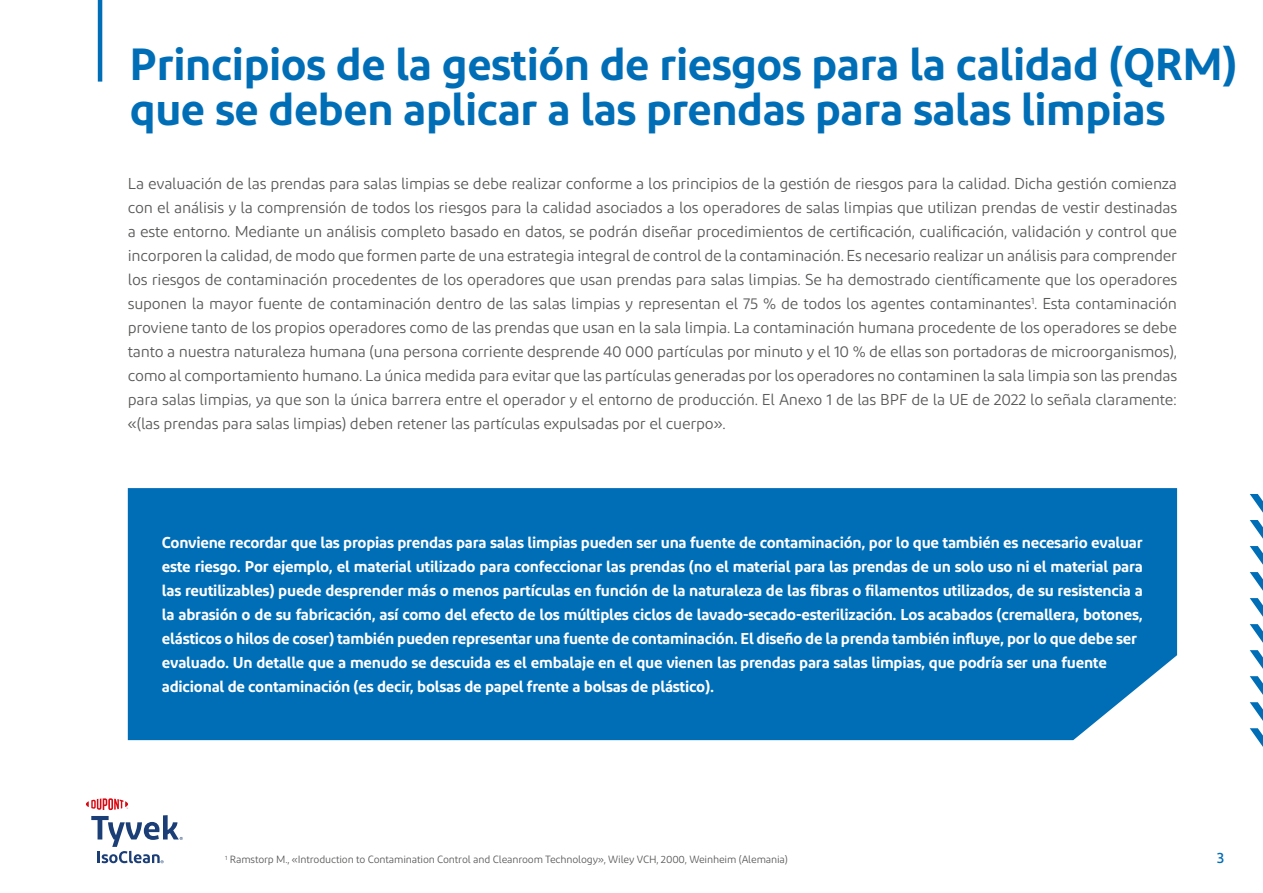
<style>
.page{position:relative;width:1263px;height:893px;background:#fff}
.page>*{position:absolute;margin:0;border:0;box-sizing:border-box;transform-origin:0 0}
.t1{font:600 45px/45px "Diodrum";letter-spacing:-.01em;color:#006eb7}
.t2{font:15.75px/24px "Diodrum";letter-spacing:-.015em;color:#575756;text-align:justify}
.t3{font:600 15.75px/24px "Diodrum";letter-spacing:-.015em;color:#fff}
.t4{font:500 15px "Diodrum";color:#006eb7}
.t5{font:10.5px "Diodrum";letter-spacing:-.015em;color:#575756}
</style>
<div class="page">
<hr style="left:98px;top:0;width:4px;height:82px;background:#006eb7">
<div style="left:128px;top:488px;width:1049px;height:252px;background:#006eb7"></div>
<svg style="left:1250px;top:494px;width:13px;height:253px"></svg>
<svg style="left:86px;top:798px;width:97px;height:65px"></svg>
<h1 class="t1" style="left:130px;top:41px;width:1108px">Principios de la gestión de riesgos para la calidad (QRM) que se deben aplicar a las prendas para salas limpias</h1>
<p class="t2" style="left:128px;top:171px;width:1051px">La evaluación de las prendas para salas limpias se debe realizar conforme a los principios de la gestión de riesgos para la calidad. Dicha gestión comienza con el análisis y la comprensión de todos los riesgos para la calidad asociados a los operadores de salas limpias que utilizan prendas de vestir destinadas a este entorno. Mediante un análisis completo basado en datos, se podrán diseñar procedimientos de certificación, cualificación, validación y control que incorporen la calidad, de modo que formen parte de una estrategia integral de control de la contaminación. Es necesario realizar un análisis para comprender los riesgos de contaminación procedentes de los operadores que usan prendas para salas limpias. Se ha demostrado científicamente que los operadores suponen la mayor fuente de contaminación dentro de las salas limpias y representan el 75 % de todos los agentes contaminantes<sup>1</sup>. Esta contaminación proviene tanto de los propios operadores como de las prendas que usan en la sala limpia. La contaminación humana procedente de los operadores se debe tanto a nuestra naturaleza humana (una persona corriente desprende 40 000 partículas por minuto y el 10 % de ellas son portadoras de microorganismos), como al comportamiento humano. La única medida para evitar que las partículas generadas por los operadores no contaminen la sala limpia son las prendas para salas limpias, ya que son la única barrera entre el operador y el entorno de producción. El Anexo 1 de las BPF de la UE de 2022 lo señala claramente: «(las prendas para salas limpias) deben retener las partículas expulsadas por el cuerpo».</p>
<p class="t3" style="left:162px;top:530px;width:982px">Conviene recordar que las propias prendas para salas limpias pueden ser una fuente de contaminación, por lo que también es necesario evaluar este riesgo. Por ejemplo, el material utilizado para confeccionar las prendas (no el material para las prendas de un solo uso ni el material para las reutilizables) puede desprender más o menos partículas en función de la naturaleza de las fibras o filamentos utilizados, de su resistencia a la abrasión o de su fabricación, así como del efecto de los múltiples ciclos de lavado-secado-esterilización. Los acabados (cremallera, botones, elásticos o hilos de coser) también pueden representar una fuente de contaminación. El diseño de la prenda también influye, por lo que debe ser evaluado. Un detalle que a menudo se descuida es el embalaje en el que vienen las prendas para salas limpias, que podría ser una fuente adicional de contaminación (es decir, bolsas de papel frente a bolsas de plástico).</p>
<p class="t5" style="left:225px;top:853px;width:564px"><sup>1</sup> Ramstorp M., «Introduction to Contamination Control and Cleanroom Technology», Wiley VCH, 2000, Weinheim (Alemania)</p>
<p class="t4" style="left:1217px;top:849px;width:9px">3</p>
</div>
